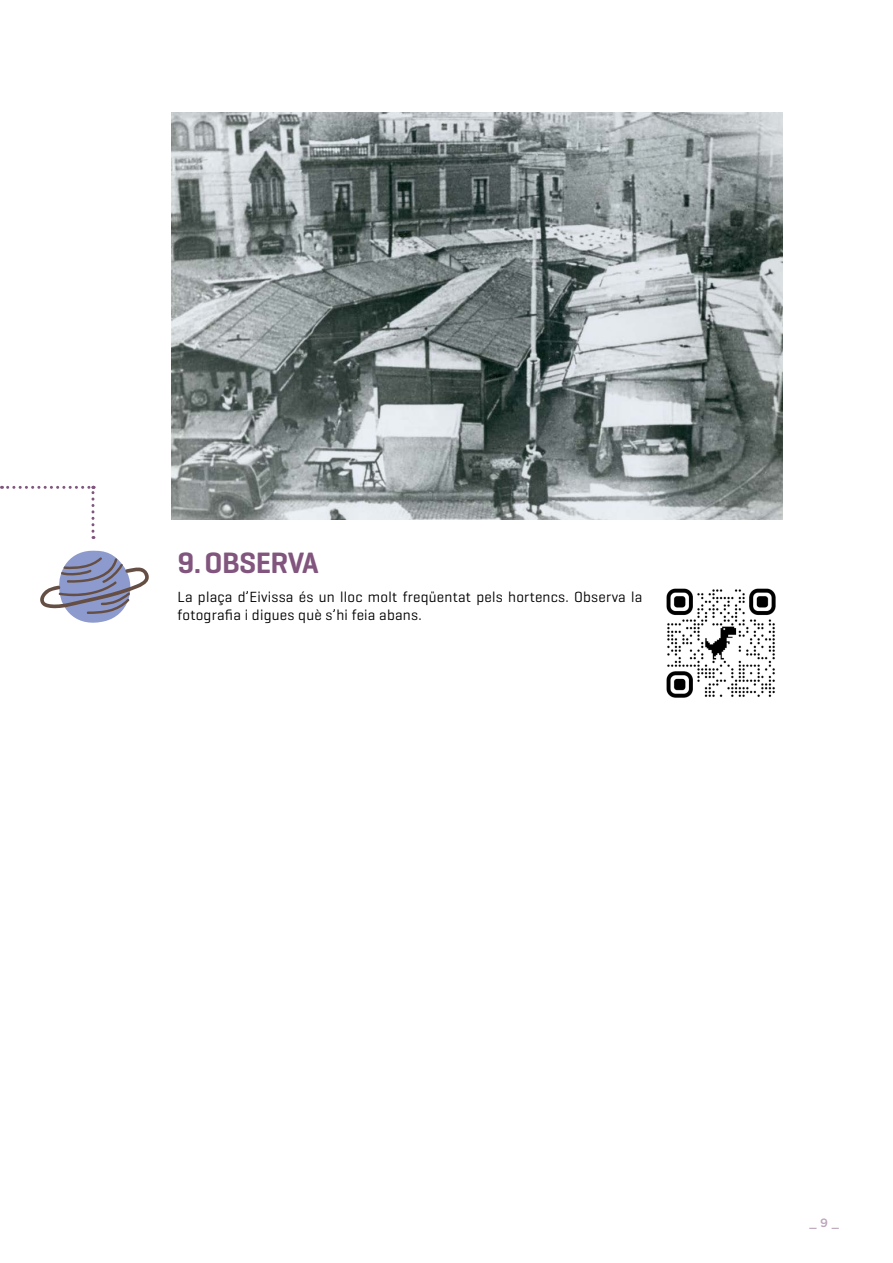
<style>
.page{position:relative;width:893px;height:1263px;background:#fff}
.page>*{position:absolute;margin:0;border:0;box-sizing:border-box;transform-origin:0 0}
.t1{font:600 30px "Geogrotesque";letter-spacing:-.02em;color:#81557e}
.t2{font:15px/18px "Geogrotesque";letter-spacing:.015em;color:#000}
.t3{font:500 12px "Gotham";color:#bca5bb}
</style>
<div class="page">
<img style="left:666px;top:588px;width:110px;height:110px">
<img style="left:171px;top:113px;width:611px;height:406px">
<svg style="left:2px;top:486px;width:92px;height:53px"></svg>
<svg style="left:40px;top:550px;width:109px;height:73px"></svg>
<h1 class="t1" style="left:178px;top:544px;width:143px">9.OBSERVA</h1>
<p class="t2" style="left:178px;top:587px;width:466px">La plaça d’Eivissa és un lloc molt freqüentat pels hortencs. Observa la fotografia i digues què s’hi feia abans.</p>
<p class="t3" style="left:809px;top:1215px;width:31px">_ 9 _</p>
</div>
